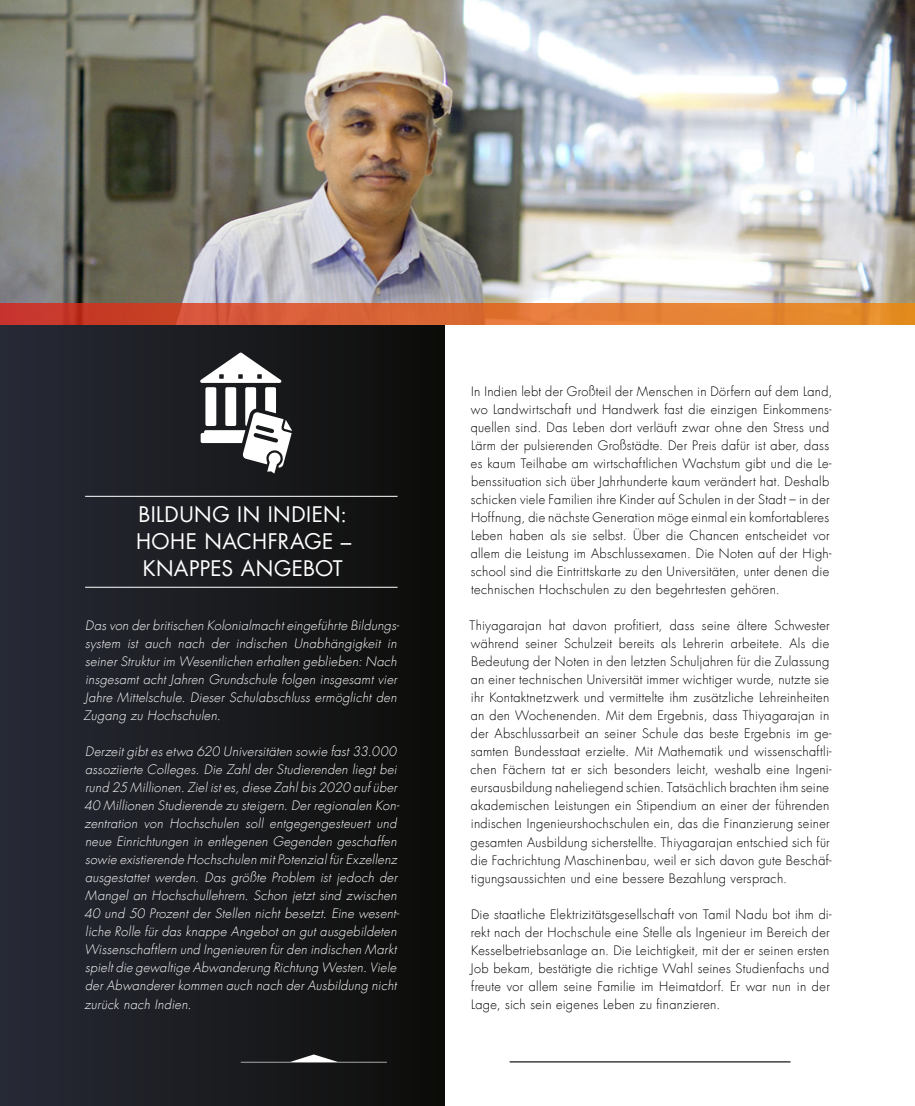
<style>
.page{position:relative;width:915px;height:1106px;background:#fff}
.page>*{position:absolute;margin:0;border:0;box-sizing:border-box;transform-origin:0 0}
.t1{font:21px/27px "Futura Com";letter-spacing:.02em;color:#fff;text-align:center}
.t2{font:300 12.75px/18px "Futura Com";letter-spacing:.02em;color:#000}
.t3{font:italic 300 12.75px/18px "Futura Com";letter-spacing:.02em;color:#fff}
</style>
<div class="page">
<div style="left:0;top:324px;width:444px;height:782px;background:linear-gradient(to right,#272a36,#0d0d09)"></div>
<img style="left:0;top:0;width:914px;height:304px">
<hr style="left:85px;top:496px;width:312px;height:1px;background:#fff">
<hr style="left:85px;top:587px;width:312px;height:1px;background:#fff">
<svg style="left:0;top:304px;width:914px;height:20px"></svg>
<svg style="left:200px;top:352px;width:92px;height:122px"></svg>
<hr style="left:509px;top:1061px;width:281px;height:1px;background:#000">
<svg style="left:241px;top:1054px;width:146px;height:8px"></svg>
<h1 class="t1" style="left:136px;top:501px;width:217px">BILDUNG IN INDIEN:<br>HOHE NACHFRAGE –<br>KNAPPES ANGEBOT</h1>
<p class="t3" style="left:84px;top:616px;width:317px">Das von der britischen Kolonialmacht eingeführte Bildungs&shy;system ist auch nach der indischen Unabhängigkeit in seiner Struktur im Wesentlichen erhalten geblieben: Nach insgesamt acht Jahren Grundschule folgen insgesamt vier Jahre Mittelschule. Dieser Schulabschluss ermöglicht den Zugang zu Hochschulen.</p>
<p class="t3" style="left:84px;top:742px;width:317px">Derzeit gibt es etwa 620 Universitäten sowie fast 33.000 assoziierte Colleges. Die Zahl der Studierenden liegt bei rund 25 Millionen. Ziel ist es, diese Zahl bis 2020 auf über 40 Millionen Studierende zu steigern. Der regionalen Kon&shy;zentration von Hochschulen soll entgegengesteuert und neue Einrichtungen in entlegenen Gegenden geschaffen sowie existierende Hochschulen mit Potenzial für Exzellenz ausgestattet werden. Das größte Problem ist jedoch der Mangel an Hochschullehrern. Schon jetzt sind zwischen 40 und 50 Prozent der Stellen nicht besetzt. Eine wesent&shy;liche Rolle für das knappe Angebot an gut ausgebildeten Wissenschaftlern und Ingenieuren für den indischen Markt spielt die gewaltige Abwanderung Richtung Westen. Viele der Abwanderer kommen auch nach der Ausbildung nicht zurück nach Indien.</p>
<p class="t2" style="left:470px;top:382px;width:363px">In Indien lebt der Großteil der Menschen in Dörfern auf dem Land, wo Landwirtschaft und Handwerk fast die einzigen Einkommens&shy;quellen sind. Das Leben dort verläuft zwar ohne den Stress und Lärm der pulsierenden Großstädte. Der Preis dafür ist aber, dass es kaum Teilhabe am wirtschaftlichen Wachstum gibt und die Le&shy;benssituation sich über Jahrhunderte kaum verändert hat. Deshalb schicken viele Familien ihre Kinder auf Schulen in der Stadt – in der Hoffnung, die nächste Generation möge einmal ein komfortableres Leben haben als sie selbst. Über die Chancen entscheidet vor allem die Leistung im Abschlussexamen. Die Noten auf der High&shy;school sind die Eintrittskarte zu den Universitäten, unter denen die technischen Hochschulen zu den begehrtesten gehören.</p>
<p class="t2" style="left:469px;top:617px;width:363px">Thiyagarajan hat davon profitiert, dass seine ältere Schwester während seiner Schulzeit bereits als Lehrerin arbeitete. Als die Bedeutung der Noten in den letzten Schuljahren für die Zulassung an einer technischen Universität immer wichtiger wurde, nutzte sie ihr Kontaktnetzwerk und vermittelte ihm zusätzliche Lehreinheiten an den Wochenenden. Mit dem Ergebnis, dass Thiyagarajan in der Abschlussarbeit an seiner Schule das beste Ergebnis im ge&shy;samten Bundesstaat erzielte. Mit Mathematik und wissenschaftli&shy;chen Fächern tat er sich besonders leicht, weshalb eine Ingeni&shy;eursausbildung naheliegend schien. Tatsächlich brachten ihm seine akademischen Leistungen ein Stipendium an einer der führenden indischen Ingenieurshochschulen ein, das die Finanzierung seiner gesamten Ausbildung sicherstellte. Thiyagarajan entschied sich für die Fachrichtung Maschinenbau, weil er sich davon gute Beschäf&shy;tigungsaussichten und eine bessere Bezahlung versprach.</p>
<p class="t2" style="left:470px;top:905px;width:362px">Die staatliche Elektrizitätsgesellschaft von Tamil Nadu bot ihm di&shy;rekt nach der Hochschule eine Stelle als Ingenieur im Bereich der Kesselbetriebsanlage an. Die Leichtigkeit, mit der er seinen ersten Job bekam, bestätigte die richtige Wahl seines Studienfachs und freute vor allem seine Familie im Heimatdorf. Er war nun in der Lage, sich sein eigenes Leben zu finanzieren.</p>
</div>
